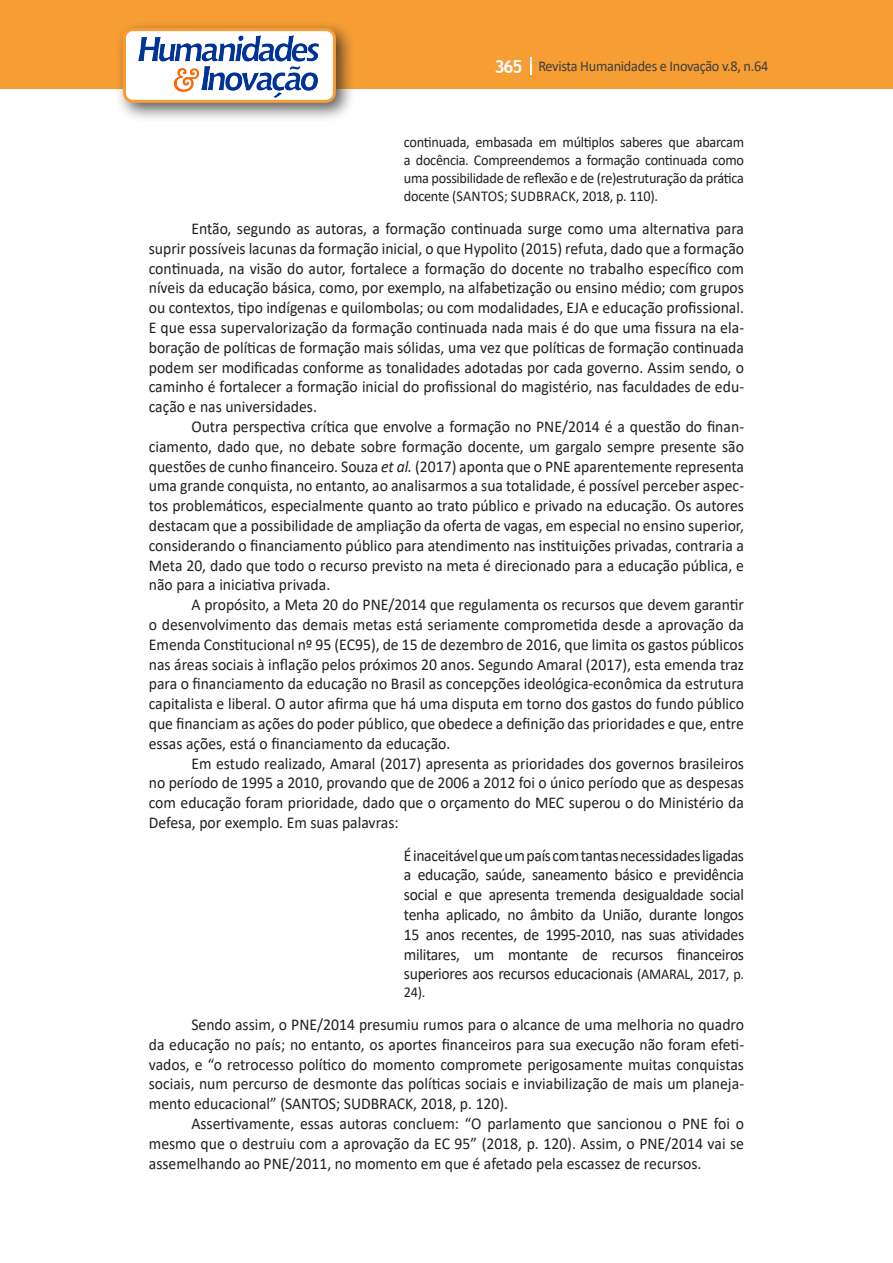
<style>
.page{position:relative;width:893px;height:1263px;background:#fff}
.page>*{position:absolute;margin:0;border:0;box-sizing:border-box;transform-origin:0 0}
.Texto{font:16.5px/19.8px "Calibri";color:#231f20;text-align:justify;scale:.95 1}
.citacao{font:16.5px/19.8px "Calibri";letter-spacing:-.02em;color:#231f20;text-align:justify;scale:.95 1}
.citacao-2{font:15px/18px "Calibri";letter-spacing:-.02em;color:#231f20;text-align:justify;scale:.95 1}
.t1{font:15px "Calibri";letter-spacing:-.02em;color:#3e3e3f;scale:.95 1}
.s1{font-family:"Trebuchet MS";font-weight:700;font-size:18px;color:#fff}
.s2{font-style:italic}
.s3{font-size:15px}
</style>
<div class="page">
<div style="left:0;top:0;width:893px;height:88px;background:#f69e34"></div>
<svg style="left:530px;top:57px;width:2px;height:18px"></svg>
<div style="left:115px;top:20px;width:241px;height:103px;background:#231f20;opacity:.75"></div>
<div style="left:125px;top:30px;width:209px;height:71px;background:#fff;border-radius:9px"></div>
<img style="left:138px;top:35px;width:181px;height:62px">
<div style="left:123px;top:28px;width:213px;height:75px;border:3px solid #f69e34;border-radius:9px"></div>
<p class="t1" style="left:495px;top:56px;width:290px"><span class="s1">365</span> Revista Humanidades e Inovação v.8, n.64</p>
<p class="citacao-2" style="left:404px;top:133px;width:359px">continuada, embasada em múltiplos saberes que abarcam a docência. Compreendemos a formação continuada como uma possibilidade de reflexão e de (re)estruturação da prática docente (SANTOS; SUDBRACK, 2018, p. 110).</p>
<p class="Texto" style="left:149px;top:218px;width:628px;text-indent:43px">Então, segundo as autoras, a formação continuada surge como uma alternativa para suprir possíveis lacunas da formação inicial, o que Hypolito (2015) refuta, dado que a formação continuada, na visão do autor, fortalece a formação do docente no trabalho específico com níveis da educação básica, como, por exemplo, na alfabetização ou ensino médio; com grupos ou contextos, tipo indígenas e quilombolas; ou com modalidades, EJA e educação profissional.<br>E que essa supervalorização da formação continuada nada mais é do que uma fissura na ela&shy;boração de políticas de formação mais sólidas, uma vez que políticas de formação continuada podem ser modificadas conforme as tonalidades adotadas por cada governo. Assim sendo, o caminho é fortalecer a formação inicial do profissional do magistério, nas faculdades de edu&shy;cação e nas universidades.</p>
<p class="Texto" style="left:149px;top:416px;width:628px;text-indent:43px">Outra perspectiva crítica que envolve a formação no PNE/2014 é a questão do finan&shy;ciamento, dado que, no debate sobre formação docente, um gargalo sempre presente são questões de cunho financeiro. Souza <span class="s2">et al.</span> (2017) aponta que o PNE aparentemente representa uma grande conquista, no entanto, ao analisarmos a sua totalidade, é possível perceber aspec&shy;tos problemáticos, especialmente quanto ao trato público e privado na educação. Os autores destacam que a possibilidade de ampliação da oferta de vagas, em especial no ensino superior, considerando o financiamento público para atendimento nas instituições privadas, contraria a Meta 20, dado que todo o recurso previsto na meta é direcionado para a educação pública, e não para a iniciativa privada.</p>
<p class="Texto" style="left:149px;top:594px;width:628px;text-indent:43px">A propósito, a Meta 20 do PNE/2014 que regulamenta os recursos que devem garantir o desenvolvimento das demais metas está seriamente comprometida desde a aprovação da Emenda Constitucional nº 95 (EC95), de 15 de dezembro de 2016, que limita os gastos públicos nas áreas sociais à inflação pelos próximos 20 anos. Segundo Amaral (2017), esta emenda traz para o financiamento da educação no Brasil as concepções ideológica-econômica da estrutura capitalista e liberal. O autor afirma que há uma disputa em torno dos gastos do fundo público que financiam as ações do poder público, que obedece a definição das prioridades e que, entre essas ações, está o financiamento da educação.</p>
<p class="Texto" style="left:149px;top:753px;width:628px;text-indent:43px">Em estudo realizado, Amaral (2017) apresenta as prioridades dos governos brasileiros no período de 1995 a 2010, provando que de 2006 a 2012 foi o único período que as despesas com educação foram prioridade, dado que o orçamento do MEC superou o do Ministério da Defesa, por exemplo. Em suas palavras:</p>
<p class="citacao" style="left:404px;top:845px;width:360px">É inaceitável que um país com tantas necessidades ligadas a educação, saúde, saneamento básico e previdência social e que apresenta tremenda desigualdade social tenha aplicado, no âmbito da União, durante longos 15 anos recentes, de 1995-2010, nas suas atividades militares, um montante de recursos financeiros superiores aos recursos educacionais <span class="s3">(AMARAL, 2017, p.</span></p>
<p class="citacao-2" style="left:404px;top:983px;width:24px">24).</p>
<p class="Texto" style="left:149px;top:1014px;width:628px;text-indent:43px">Sendo assim, o PNE/2014 presumiu rumos para o alcance de uma melhoria no quadro da educação no país; no entanto, os aportes financeiros para sua execução não foram efeti&shy;vados, e “o retrocesso político do momento compromete perigosamente muitas conquistas sociais, num percurso de desmonte das políticas sociais e inviabilização de mais um planeja&shy;mento educacional” (SANTOS; SUDBRACK, 2018, p. 120).</p>
<p class="Texto" style="left:149px;top:1113px;width:628px;text-indent:43px">Assertivamente, essas autoras concluem: “O parlamento que sancionou o PNE foi o mesmo que o destruiu com a aprovação da EC 95” (2018, p. 120). Assim, o PNE/2014 vai se assemelhando ao PNE/2011, no momento em que é afetado pela escassez de recursos.</p>
</div>
